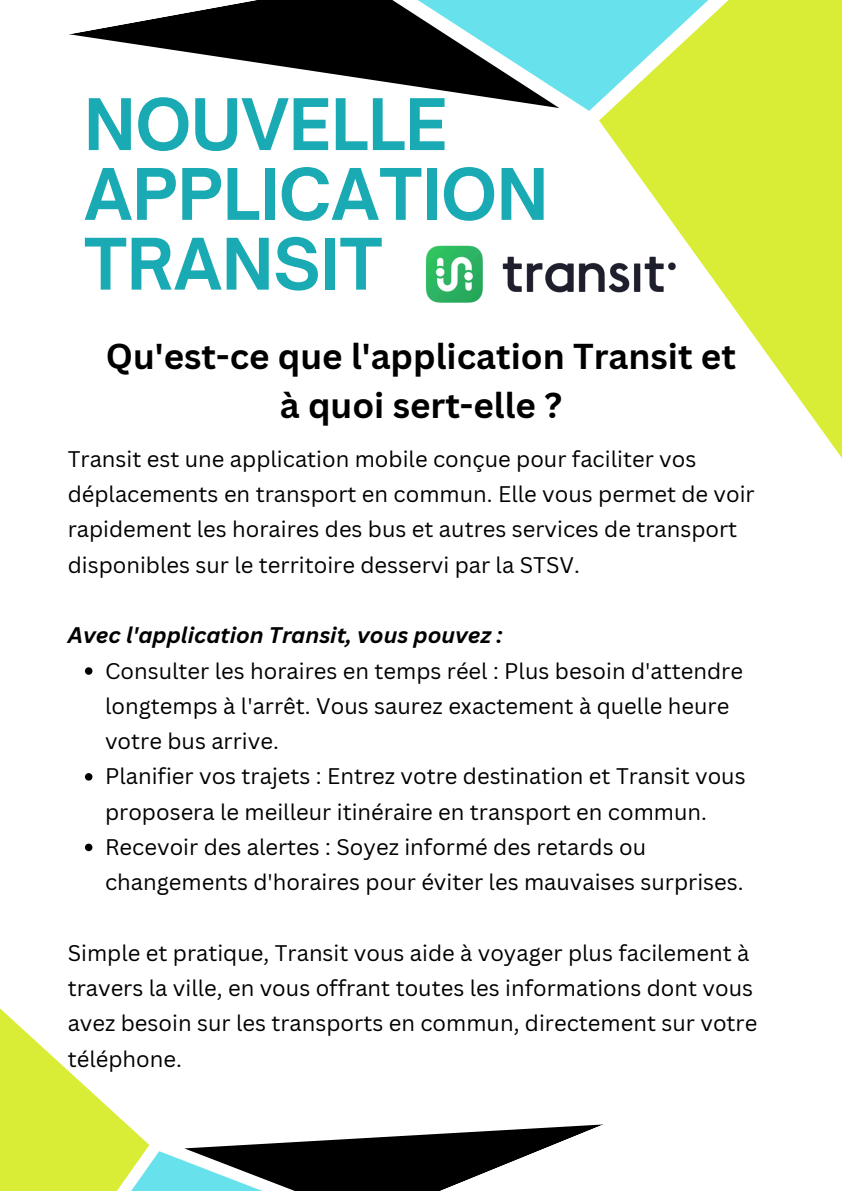
<style>
.page{position:relative;width:842px;height:1191px;background:#fff}
.page>*{position:absolute;margin:0;border:0;box-sizing:border-box;transform-origin:0 0}
.t1{font:700 67.9px/69.8px "Open Sauce One";color:#1aaab4}
.t2{font:700 35px/48.8px "Canva Sans";color:#000;text-align:center}
.t3{font:22px/35.2px "Canva Sans";color:#000}
.t4{font:italic 700 22px "Canva Sans";color:#000}
</style>
<div class="page">
<svg style="left:0;top:775px;width:93px;height:318px"></svg>
<svg style="left:0;top:1093px;width:184px;height:97px"></svg>
<svg style="left:184px;top:1124px;width:419px;height:66px;fill:#000"></svg>
<svg style="left:615px;top:143px;width:227px;height:315px;fill:#daed36"></svg>
<svg style="left:559px;top:0;width:283px;height:143px;background:#c2ec75"></svg>
<svg style="left:68px;top:0;width:491px;height:108px"></svg>
<svg style="left:85px;top:667px;width:7px;height:7px"></svg>
<svg style="left:85px;top:773px;width:7px;height:7px"></svg>
<svg style="left:85px;top:843px;width:7px;height:8px"></svg>
<img style="left:426px;top:212px;width:277px;height:123px">
<p class="t1" style="left:84px;top:89px;width:465px">NOUVELLE<br>APPLICATION<br>TRANSIT</p>
<p class="t2" style="left:106px;top:331px;width:632px">Qu'est-ce que l'application Transit et à quoi sert-elle ?</p>
<p class="t3" style="left:68px;top:440px;width:689px">Transit est une application mobile conçue pour faciliter vos déplacements en transport en commun. Elle vous permet de voir rapidement les horaires des bus et autres services de transport disponibles sur le territoire desservi par la STSV.</p>
<h1 class="t4" style="left:68px;top:619px;width:436px">Avec l'application Transit, vous pouvez :</h1>
<p class="t3" style="left:105px;top:652px;width:639px">Consulter les horaires en temps réel : Plus besoin d'attendre longtemps à l'arrêt. Vous saurez exactement à quelle heure votre bus arrive.</p>
<h2 class="t3" style="left:105px;top:758px;width:642px">Planifier vos trajets : Entrez votre destination et Transit vous proposera le meilleur itinéraire en transport en commun.</h2>
<p class="t3" style="left:105px;top:828px;width:640px">Recevoir des alertes : Soyez informé des retards ou changements d'horaires pour éviter les mauvaises surprises.</p>
<h3 class="t3" style="left:68px;top:934px;width:691px">Simple et pratique, Transit vous aide à voyager plus facilement à travers la ville, en vous offrant toutes les informations dont vous avez besoin sur les transports en commun, directement sur votre téléphone.</h3>
</div>
